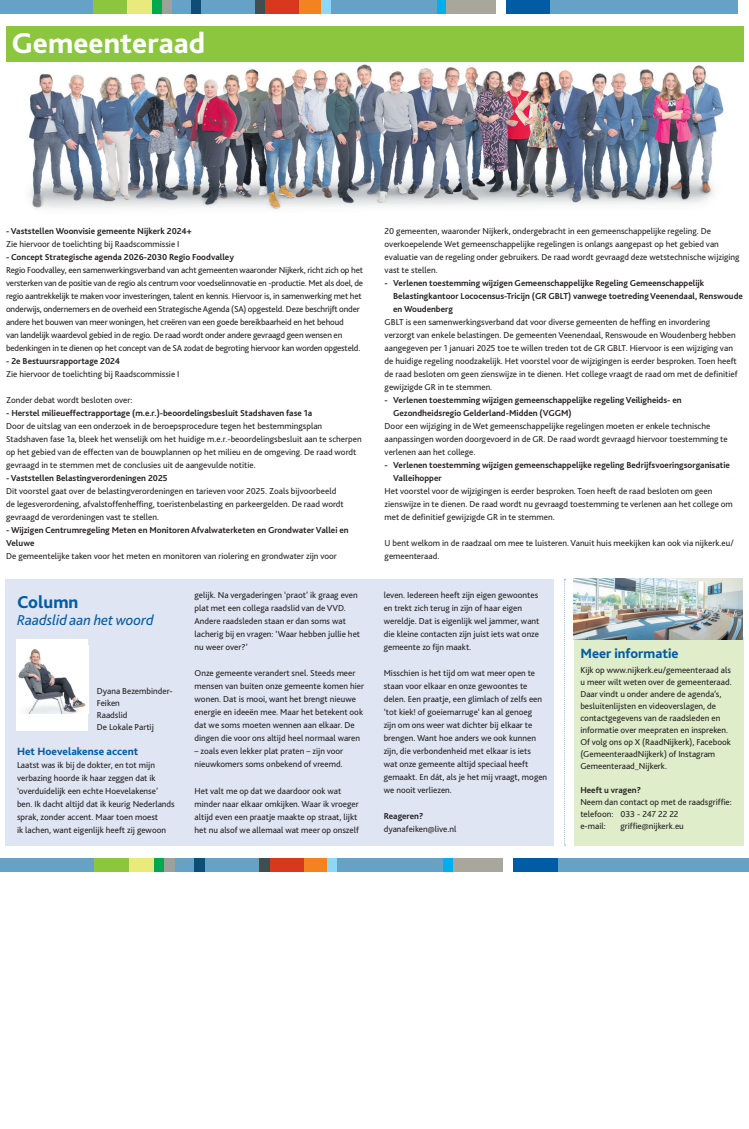
<style>
.page{position:relative;width:749px;height:1129px;background:#fff}
.page>*{position:absolute;margin:0;border:0;box-sizing:border-box;transform-origin:0 0}
.t1{font:800 30px "Bliss 2";color:#fff}
.t2{font:800 18px "Bliss 2";color:#015ca3}
.t3{font:italic 15px "Bliss 2";color:#015ca3}
.t4{font:800 14px "Bliss 2";color:#015ca3}
.t5{font:800 11px "Bliss 2";color:#015ca3}
.t6{font:9px/13px "Bliss 2";color:#231f20}
.t7{font:700 9px/13px "Bliss 2";color:#231f20}
.t8{font:9px/13px "Bliss 2";letter-spacing:-.02em;color:#231f20}
</style>
<div class="page">
<div style="left:0;top:0;width:737px;height:13px;background:#66a1c6"></div>
<div style="left:262px;top:0;width:41px;height:13px;background:#d8381e"></div>
<div style="left:444px;top:0;width:61px;height:13px;background:#a9a79b"></div>
<div style="left:122px;top:0;width:40px;height:13px;background:#e8ea7c"></div>
<div style="left:152px;top:0;width:10px;height:13px;background:#00a94e"></div>
<div style="left:162px;top:0;width:10px;height:13px;background:#9da19b"></div>
<div style="left:321px;top:0;width:10px;height:13px;background:#8dd7f7"></div>
<div style="left:495px;top:0;width:10px;height:13px;background:#fff"></div>
<div style="left:299px;top:0;width:22px;height:13px;background:#f58220"></div>
<div style="left:437px;top:0;width:9px;height:13px;background:#00aeef"></div>
<div style="left:93px;top:0;width:34px;height:13px;background:#8bc63e"></div>
<div style="left:505px;top:0;width:44px;height:13px;background:#015ca3"></div>
<div style="left:191px;top:0;width:10px;height:13px;background:#0d4d76"></div>
<div style="left:255px;top:0;width:10px;height:13px;background:#3f4f4f"></div>
<div style="left:6px;top:578px;width:548px;height:267px;background:#dfe5f2"></div>
<div style="left:573px;top:637px;width:170px;height:208px;background:#dfedcb"></div>
<svg style="left:564px;top:578px;width:1px;height:267px"></svg>
<div style="left:16px;top:639px;width:72px;height:91px;background:#fff"></div>
<img style="left:18px;top:649px;width:68px;height:64px">
<img style="left:573px;top:578px;width:169px;height:61px">
<img style="left:29px;top:64px;width:695px;height:146px">
<div style="left:6px;top:26px;width:737px;height:36px;background:#8bc63e"></div>
<div style="left:0;top:858px;width:748px;height:13px;background:#66a1c6"></div>
<div style="left:266px;top:858px;width:41px;height:13px;background:#d8381e"></div>
<div style="left:451px;top:858px;width:62px;height:13px;background:#a9a79b"></div>
<div style="left:124px;top:858px;width:40px;height:13px;background:#e8ea7c"></div>
<div style="left:154px;top:858px;width:10px;height:13px;background:#00a94e"></div>
<div style="left:164px;top:858px;width:10px;height:13px;background:#9da19b"></div>
<div style="left:326px;top:858px;width:10px;height:13px;background:#8dd7f7"></div>
<div style="left:503px;top:858px;width:10px;height:13px;background:#fff"></div>
<div style="left:304px;top:858px;width:22px;height:13px;background:#f58220"></div>
<div style="left:444px;top:858px;width:9px;height:13px;background:#00aeef"></div>
<div style="left:95px;top:858px;width:34px;height:13px;background:#8bc63e"></div>
<div style="left:513px;top:858px;width:45px;height:13px;background:#015ca3"></div>
<div style="left:194px;top:858px;width:10px;height:13px;background:#0d4d76"></div>
<div style="left:259px;top:858px;width:10px;height:13px;background:#3f4f4f"></div>
<h1 class="t1" style="left:11px;top:24px;width:195px">Gemeenteraad</h1>
<p class="t7" style="left:6px;top:224px;width:187px">- Vaststellen Woonvisie gemeente Nijkerk 2024+</p>
<p class="t6" style="left:6px;top:237px;width:175px">Zie hiervoor de toelichting bij Raadscommissie I</p>
<p class="t7" style="left:6px;top:250px;width:229px">- Concept Strategische agenda 2026-2030 Regio Foodvalley</p>
<p class="t8" style="left:6px;top:263px;width:358px">Regio Foodvalley, een samenwerkingsverband van acht gemeenten waaronder Nijkerk, richt zich op het versterken van de positie van de regio als centrum voor voedselinnovatie en -productie. Met als doel, de regio aantrekkelijk te maken voor investeringen, talent en kennis. Hiervoor is, in samenwerking met het onderwijs, ondernemers en de overheid een Strategische Agenda (SA) opgesteld. Deze beschrijft onder andere het bouwen van meer woningen, het creëren van een goede bereikbaarheid en het behoud<br>van landelijk waardevol gebied in de regio. De raad wordt onder andere gevraagd geen wensen en bedenkingen in te dienen op het concept van de SA zodat de begroting hiervoor kan worden opgesteld.</p>
<p class="t7" style="left:6px;top:354px;width:115px">- 2e Bestuursrapportage 2024</p>
<p class="t6" style="left:6px;top:367px;width:175px">Zie hiervoor de toelichting bij Raadscommissie I</p>
<p class="t6" style="left:6px;top:393px;width:128px">Zonder debat wordt besloten over:</p>
<p class="t7" style="left:6px;top:406px;width:307px">- Herstel milieueffectrapportage (m.e.r.)-beoordelingsbesluit Stadshaven fase 1a</p>
<p class="t6" style="left:6px;top:419px;width:357px">Door de uitslag van een onderzoek in de beroepsprocedure tegen het bestemmingsplan Stadshaven fase 1a, bleek het wenselijk om het huidige m.e.r.-beoordelingsbesluit aan te scherpen op het gebied van de effecten van de bouwplannen op het milieu en de omgeving. De raad wordt gevraagd in te stemmen met de conclusies uit de aangevulde notitie.</p>
<p class="t7" style="left:6px;top:471px;width:163px">- Vaststellen Belastingverordeningen 2025</p>
<p class="t6" style="left:6px;top:484px;width:339px">Dit voorstel gaat over de belastingverordeningen en tarieven voor 2025. Zoals bijvoorbeeld de legesverordening, afvalstoffenheffing, toeristenbelasting en parkeergelden. De raad wordt gevraagd de verordeningen vast te stellen.</p>
<p class="t7" style="left:6px;top:523px;width:344px">- Wijzigen Centrumregeling Meten en Monitoren Afvalwaterketen en Grondwater Vallei en<br>Veluwe</p>
<p class="t6" style="left:6px;top:549px;width:332px">De gemeentelijke taken voor het meten en monitoren van riolering en grondwater zijn voor</p>
<h2 class="t2" style="left:17px;top:590px;width:63px">Column</h2>
<h3 class="t3" style="left:17px;top:610px;width:138px">Raadslid aan het woord</h3>
<p class="t6" style="left:97px;top:684px;width:77px;line-height:12px">Dyana Bezembinder-<br>Feiken<br>Raadslid<br>De Lokale Partij</p>
<p class="t5" style="left:17px;top:744px;width:122px">Het Hoevelakense accent</p>
<p class="t6" style="left:17px;top:757px;width:159px">Laatst was ik bij de dokter, en tot mijn verbazing hoorde ik haar zeggen dat ik ‘overduidelijk een echte Hoevelakense’ ben. Ik dacht altijd dat ik keurig Nederlands sprak, zonder accent. Maar toen moest<br>ik lachen, want eigenlijk heeft zij gewoon</p>
<p class="t6" style="left:194px;top:588px;width:167px">gelijk. Na vergaderingen ‘praot’ ik graag even plat met een collega raadslid van de VVD.<br>Andere raadsleden staan er dan soms wat lacherig bij en vragen: ‘Waar hebben jullie het nu weer over?’</p>
<p class="t6" style="left:194px;top:666px;width:171px">Onze gemeente verandert snel. Steeds meer mensen van buiten onze gemeente komen hier wonen. Dat is mooi, want het brengt nieuwe energie en ideeën mee. Maar het betekent ook dat we soms moeten wennen aan elkaar. De dingen die voor ons altijd heel normaal waren</p>
<p class="t6" style="left:194px;top:744px;width:150px">– zoals even lekker plat praten – zijn voor nieuwkomers soms onbekend of vreemd.</p>
<p class="t6" style="left:194px;top:783px;width:166px">Het valt me op dat we daardoor ook wat minder naar elkaar omkijken. Waar ik vroeger altijd even een praatje maakte op straat, lijkt het nu alsof we allemaal wat meer op onszelf</p>
<p class="t6" style="left:384px;top:224px;width:356px">20 gemeenten, waaronder Nijkerk, ondergebracht in een gemeenschappelijke regeling. De overkoepelende Wet gemeenschappelijke regelingen is onlangs aangepast op het gebied van evaluatie van de regeling onder gebruikers. De raad wordt gevraagd deze wetstechnische wijziging vast te stellen.</p>
<p class="t7" style="left:393px;top:276px;width:351px;text-indent:-9px">- Verlenen toestemming wijzigen Gemeenschappelijke Regeling Gemeenschappelijk<br>Belastingkantoor Lococensus-Tricijn (GR GBLT) vanwege toetreding Veenendaal, Renswoude en Woudenberg</p>
<p class="t6" style="left:384px;top:315px;width:354px">GBLT is een samenwerkingsverband dat voor diverse gemeenten de heffing en invordering verzorgt van enkele belastingen. De gemeenten Veenendaal, Renswoude en Woudenberg hebben aangegeven per 1 januari 2025 toe te willen treden tot de GR GBLT. Hiervoor is een wijziging van de huidige regeling noodzakelijk. Het voorstel voor de wijzigingen is eerder besproken. Toen heeft de raad besloten om geen zienswijze in te dienen. Het college vraagt de raad om met de definitief gewijzigde GR in te stemmen.</p>
<p class="t7" style="left:393px;top:393px;width:290px;text-indent:-9px">- Verlenen toestemming wijzigen gemeenschappelijke regeling Veiligheids- en<br>Gezondheidsregio Gelderland-Midden (VGGM)</p>
<p class="t6" style="left:384px;top:419px;width:344px">Door een wijziging in de Wet gemeenschappelijke regelingen moeten er enkele technische aanpassingen worden doorgevoerd in de GR. De raad wordt gevraagd hiervoor toestemming te verlenen aan het college.</p>
<p class="t7" style="left:393px;top:458px;width:338px;text-indent:-9px">- Verlenen toestemming wijzigen gemeenschappelijke regeling Bedrijfsvoeringsorganisatie<br>Valleihopper</p>
<p class="t6" style="left:384px;top:484px;width:349px">Het voorstel voor de wijzigingen is eerder besproken. Toen heeft de raad besloten om geen zienswijze in te dienen. De raad wordt nu gevraagd toestemming te verlenen aan het college om met de definitief gewijzigde GR in te stemmen.</p>
<p class="t6" style="left:384px;top:536px;width:350px">U bent welkom in de raadzaal om mee te luisteren. Vanuit huis meekijken kan ook via nijkerk.eu/ gemeenteraad.</p>
<p class="t6" style="left:383px;top:588px;width:157px">leven. Iedereen heeft zijn eigen gewoontes en trekt zich terug in zijn of haar eigen wereldje. Dat is eigenlijk wel jammer, want die kleine contacten zijn juist iets wat onze gemeente zo fijn maakt.</p>
<p class="t6" style="left:383px;top:666px;width:165px">Misschien is het tijd om wat meer open te staan voor elkaar en onze gewoontes te delen. Een praatje, een glimlach of zelfs een ‘tot kiek! of goeiemarruge‘ kan al genoeg<br>zijn om ons weer wat dichter bij elkaar te brengen. Want hoe anders we ook kunnen zijn, die verbondenheid met elkaar is iets<br>wat onze gemeente altijd speciaal heeft gemaakt. En dát, als je het mij vraagt, mogen we nooit verliezen.</p>
<p class="t7" style="left:383px;top:809px;width:41px">Reageren?</p>
<p class="t6" style="left:383px;top:822px;width:74px">dyanafeiken@live.nl</p>
<h3 class="t4" style="left:580px;top:644px;width:100px">Meer informatie</h3>
<p class="t6" style="left:580px;top:663px;width:153px;line-height:12px">Kijk op www.nijkerk.eu/gemeenteraad als u meer wilt weten over de gemeenteraad.<br>Daar vindt u onder andere de agenda’s, besluitenlijsten en videoverslagen, de contactgegevens van de raadsleden en informatie over meepraten en inspreken.<br>Of volg ons op X (RaadNijkerk), Facebook (GemeenteraadNijkerk) of Instagram Gemeenteraad_Nijkerk.</p>
<p class="t7" style="left:580px;top:783px;width:62px">Heeft u vragen?</p>
<p class="t6" style="left:580px;top:795px;width:153px;line-height:12px">Neem dan contact op met de raadsgriffie: telefoon: 033 - 247 22 22<br>e-mail:</p>
<p class="t6" style="left:620px;top:819px;width:65px">griffie@nijkerk.eu</p>
</div>
